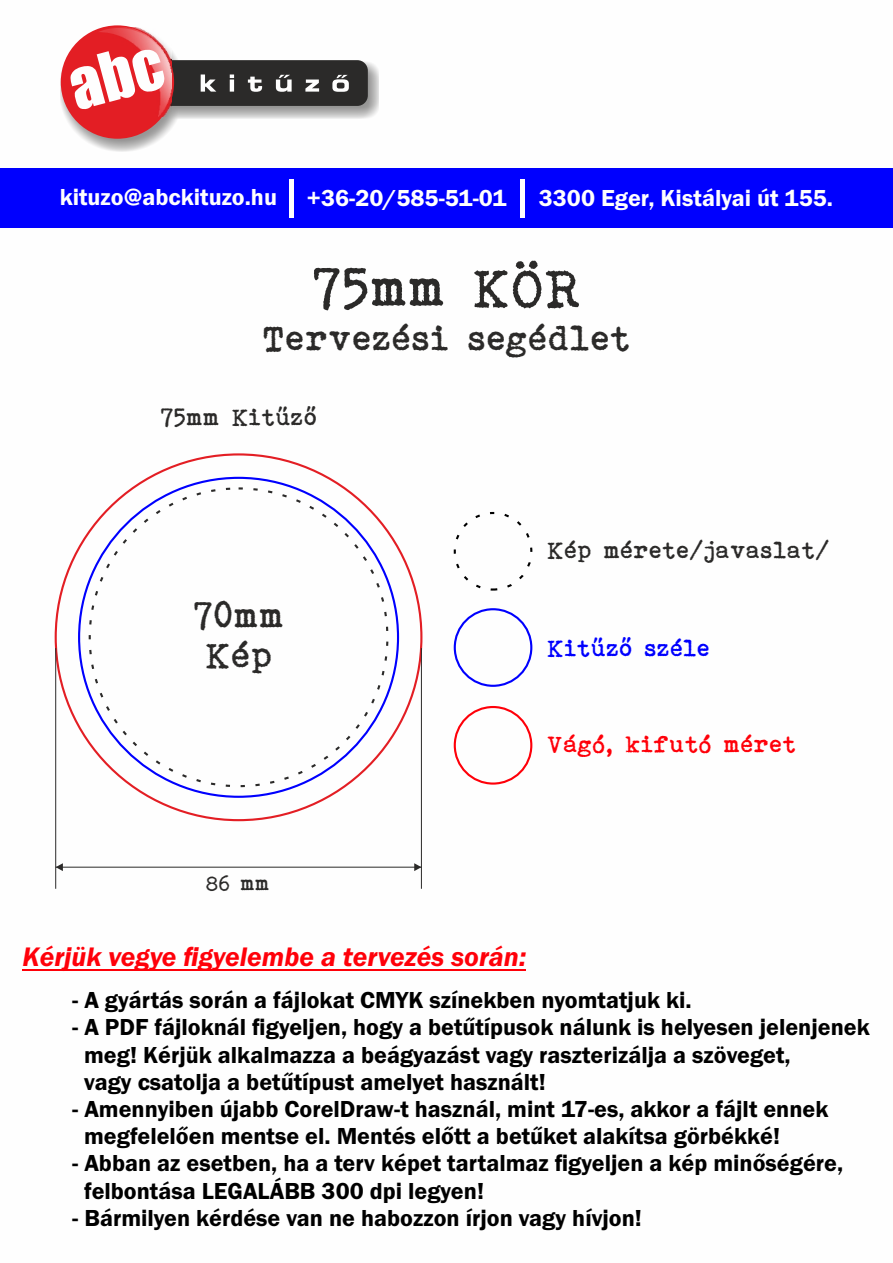
<style>
.page{position:relative;width:893px;height:1263px;background:#fff}
.page>*{position:absolute;margin:0;border:0;box-sizing:border-box;transform-origin:0 0}
.t1{font:54px "Bohemiantypewriter";color:#2b2a29}
.t2{font:36px/40.2px "Bohemiantypewriter";color:#2b2a29;text-align:center}
.t3{font:italic 600 27.75px "Franklin Gothic";color:#ff0009}
.t4{font:600 24px/27.2px "Franklin Gothic";color:#000}
.t5{font:600 24px "Franklin Gothic";color:#fefefe}
.t6{font:24px "Bohemiantypewriter";color:#2b2a29}
.t7{font:24px "Bohemiantypewriter";color:#ff0009}
.t8{font:24px "Bohemiantypewriter";color:#0000fe}
.t9{font:21px "Bohemiantypewriter";color:#2b2a29}
</style>
<div class="page">
<div style="left:60px;top:27px;width:318px;height:125px;background:#2b2a29;opacity:.49"></div>
<div style="left:117px;top:60px;width:251px;height:46px;background:#2b2a29;border-radius:11px"></div>
<svg style="left:201px;top:74px;width:148px;height:18px"></svg>
<div style="left:61px;top:25px;width:113px;height:114px;background:#e31e24;border-radius:50%"></div>
<svg style="left:70px;top:28px;width:101px;height:89px"></svg>
<div style="left:0;top:168px;width:893px;height:60px;background:#0000fe"></div>
<hr style="left:290px;top:179px;width:4px;height:38px;background:#fefefe">
<hr style="left:521px;top:179px;width:4px;height:38px;background:#fefefe">
<div style="left:454px;top:706px;width:78px;height:79px;border:2px solid #ff0009;border-radius:50%"></div>
<div style="left:454px;top:608px;width:78px;height:79px;border:2px solid #0000fe;border-radius:50%"></div>
<div style="left:454px;top:512px;width:78px;height:79px;border:2px dashed #000;border-radius:50%"></div>
<hr style="left:22px;top:969px;width:504px;height:1px;background:#ff0009">
<hr style="left:421px;top:648px;width:1px;height:241px;background:#2b2a29">
<hr style="left:55px;top:648px;width:1px;height:241px;background:#2b2a29">
<hr style="left:56px;top:867px;width:365px;height:1px;background:#2b2a29">
<svg style="left:56px;top:863px;width:7px;height:8px"></svg>
<svg style="left:414px;top:863px;width:7px;height:8px"></svg>
<p class="t5" style="left:60px;top:189px;width:448px">kituzo@abckituzo.hu +36-20/585-51-01</p>
<p class="t5" style="left:539px;top:189px;width:296px">3300 Eger, Kistályai út 155.</p>
<h1 class="t1" style="left:314px;top:266px;width:271px">75mm KÖR</h1>
<h2 class="t2" style="left:264px;top:320px;width:370px">Tervezési segédlet</h2>
<p class="t6" style="left:161px;top:407px;width:158px">75mm Kitűző</p>
<h2 class="t2" style="left:195px;top:598px;width:92px">70mm<br>Kép</h2>
<p class="t9" style="left:206px;top:874px;width:66px">86 mm</p>
<p class="t6" style="left:548px;top:540px;width:284px">Kép mérete/javaslat/</p>
<p class="t8" style="left:548px;top:639px;width:165px">Kitűző széle</p>
<p class="t7" style="left:548px;top:734px;width:251px">Vágó, kifutó méret</p>
<p class="t3" style="left:22px;top:947px;width:505px">Kérjük vegye figyelembe a tervezés során:</p>
<p class="t4" style="left:72px;top:988px;width:621px">- A gyártás során a fájlokat CMYK színekben nyomtatjuk ki.</p>
<p class="t4" style="left:84px;top:1016px;width:787px;text-indent:-12px">- A PDF fájloknál figyeljen, hogy a betűtípusok nálunk is helyesen jelenjenek meg! Kérjük alkalmazza a beágyazást vagy raszterizálja a szöveget,<br>vagy csatolja a betűtípust amelyet használt!</p>
<p class="t4" style="left:84px;top:1097px;width:746px;text-indent:-12px">- Amennyiben újabb CorelDraw-t használ, mint 17-es, akkor a fájlt ennek megfelelően mentse el. Mentés előtt a betűket alakítsa görbékké!</p>
<p class="t4" style="left:84px;top:1152px;width:760px;text-indent:-12px">- Abban az esetben, ha a terv képet tartalmaz figyeljen a kép minőségére, felbontása LEGALÁBB 300 dpi legyen!</p>
<p class="t4" style="left:72px;top:1206px;width:571px">- Bármilyen kérdése van ne habozzon írjon vagy hívjon!</p>
</div>
